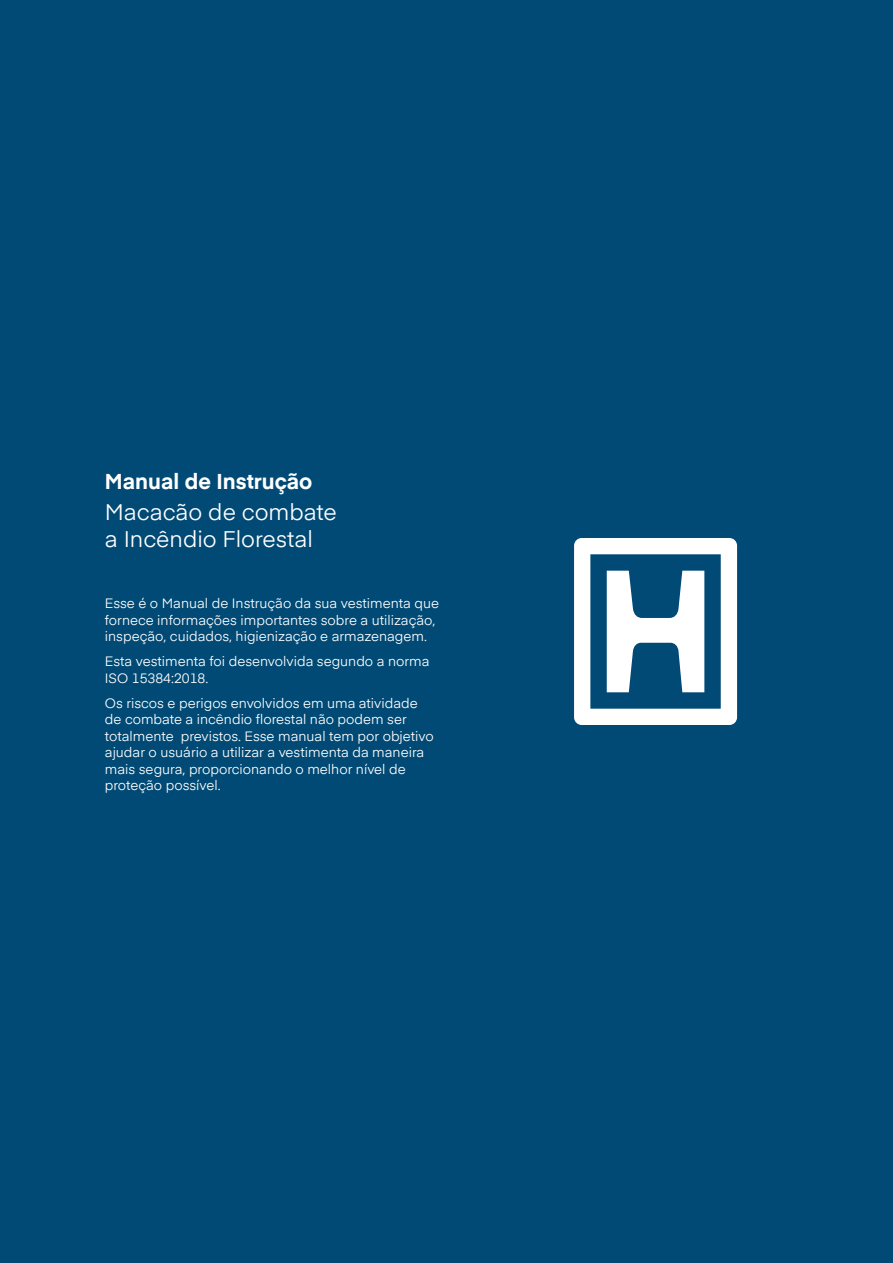
<style>
.page{position:relative;width:893px;height:1263px;background:#004a75}
.page>*{position:absolute;margin:0;border:0;box-sizing:border-box;transform-origin:0 0}
.t1{font:22.5px/27px "Eina 01";color:#fff}
.t2{font:700 21.45px "Eina 01";color:#fff}
.t3{font:13.5px/16.5px "Eina 01";color:#fff}
</style>
<div class="page">
<svg style="left:574px;top:538px;width:163px;height:187px"></svg>
<h2 class="t2" style="left:105px;top:466px;width:209px">Manual de Instrução</h2>
<h1 class="t1" style="left:105px;top:497px;width:234px">Macacão de combate a Incêndio Florestal</h1>
<p class="t3" style="left:105px;top:594px;width:336px">Esse é o Manual de Instrução da sua vestimenta que fornece informações importantes sobre a utilização, inspeção, cuidados, higienização e armazenagem.</p>
<p class="t3" style="left:105px;top:652px;width:326px">Esta vestimenta foi desenvolvida segundo a norma<br>ISO 15384:2018.</p>
<p class="t3" style="left:105px;top:694px;width:330px">Os riscos e perigos envolvidos em uma atividade de combate a incêndio florestal não podem ser totalmente previstos. Esse manual tem por objetivo ajudar o usuário a utilizar a vestimenta da maneira mais segura, proporcionando o melhor nível de proteção possível.</p>
</div>
